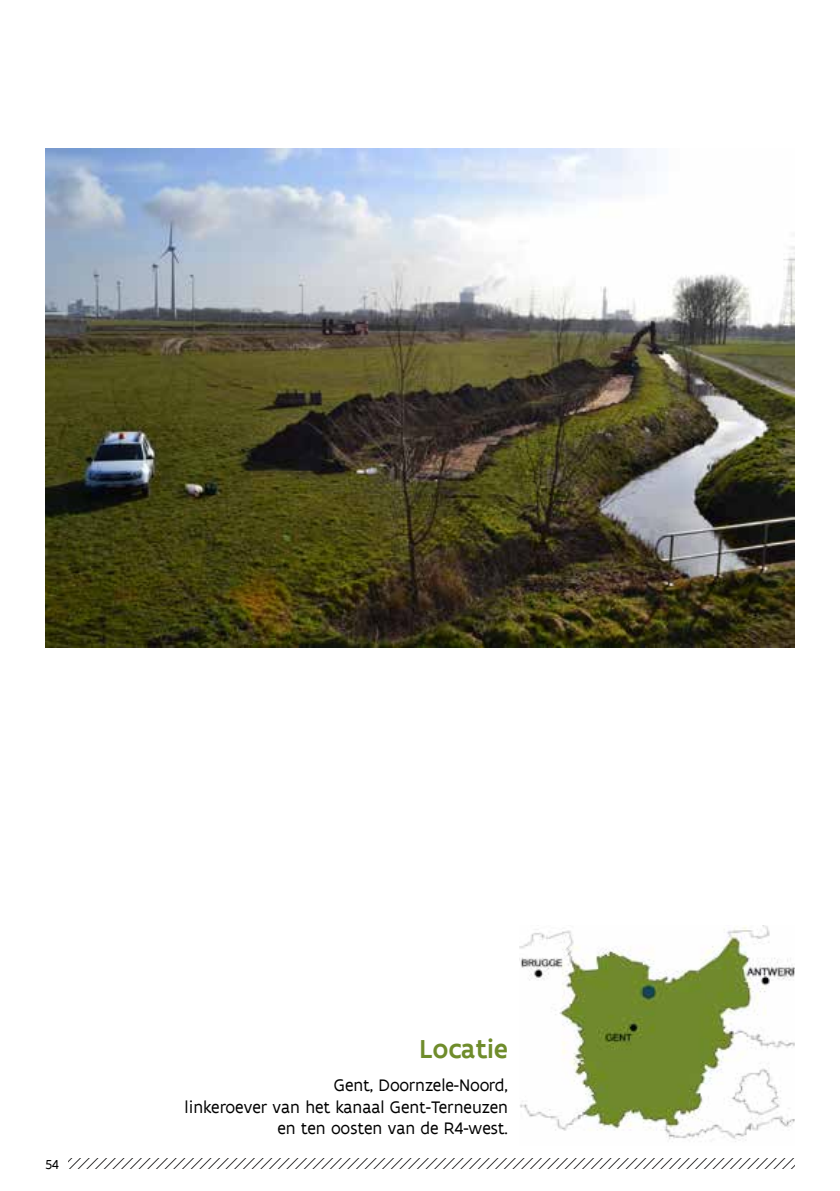
<style>
.page{position:relative;width:840px;height:1191px;background:#fff}
.page>*{position:absolute;margin:0;border:0;box-sizing:border-box;transform-origin:0 0}
.t1{font:500 28px "Flanders Art Sans";color:#6f8c2b}
.t2{font:18px/21.6px "Flanders Art Sans";color:#000;text-align:right}
.t3{font:14px "Flanders Art Sans";color:#000}
</style>
<div class="page">
<svg style="left:68px;top:1158px;width:726px;height:10px"></svg>
<img style="left:519px;top:926px;width:275px;height:216px">
<img style="left:45px;top:148px;width:748px;height:499px">
<p class="t3" style="left:45px;top:1155px;width:15px">54</p>
<h1 class="t1" style="left:419px;top:1031px;width:90px">Locatie</h1>
<p class="t2" style="left:184px;top:1074px;width:325px">Gent, Doornzele-Noord,<br>linkeroever van het kanaal Gent-Terneuzen en ten oosten van de R4-west.</p>
</div>
